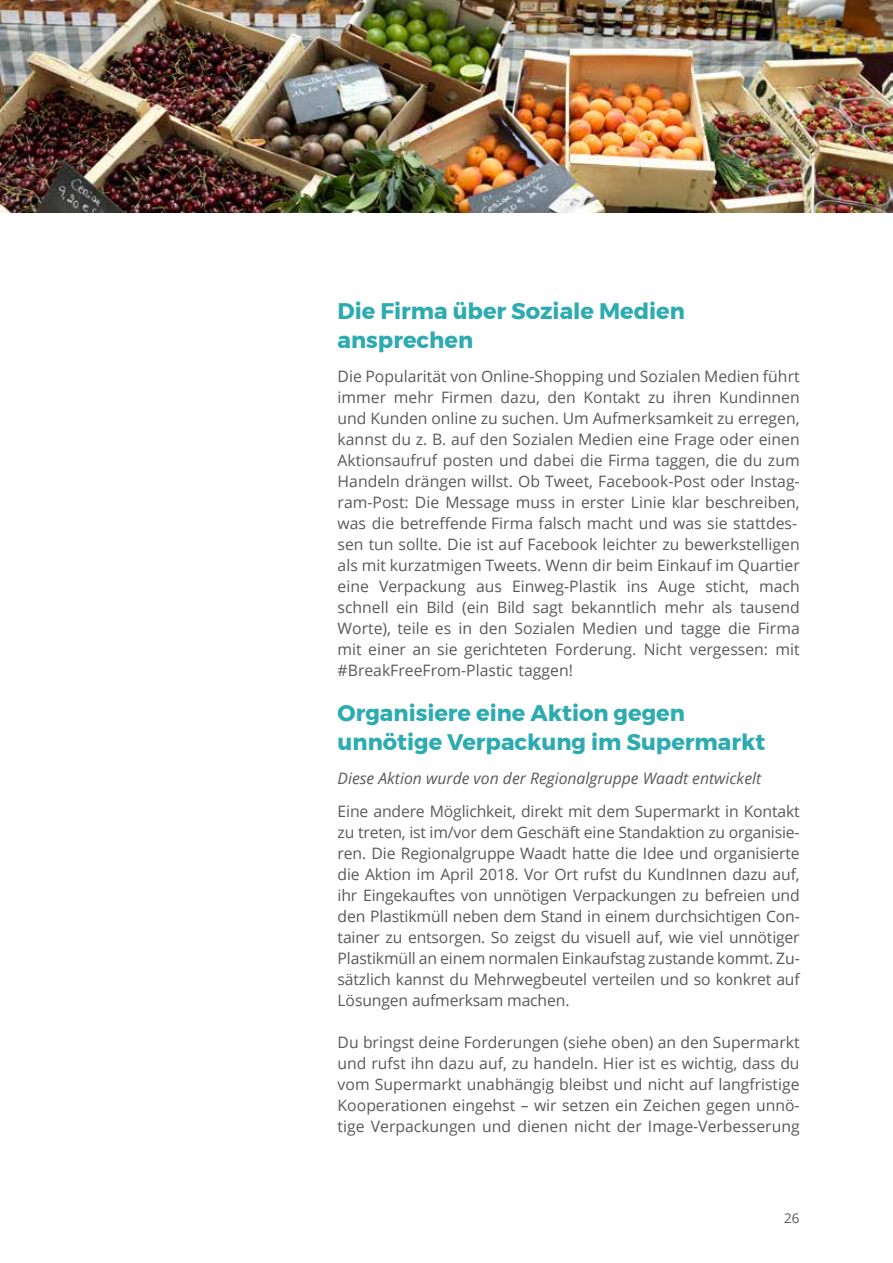
<style>
.page{position:relative;width:893px;height:1263px;background:#fff}
.page>*{position:absolute;margin:0;border:0;box-sizing:border-box;transform-origin:0 0}
.t1{font:700 22.5px/28.5px "Montserrat";color:#2cabb1}
.t2{font:15.75px/21px "Open Sans";color:#58595b;text-align:justify}
.t3{font:italic 15.75px "Open Sans";color:#58595b}
.t4{font:13.5px "Open Sans";color:#58595b}
</style>
<div class="page">
<img style="left:0;top:0;width:893px;height:213px">
<h1 class="t1" style="left:338px;top:297px;width:349px">Die Firma über Soziale Medien ansprechen</h1>
<p class="t2" style="left:338px;top:365px;width:464px;text-align:left">Die Popularität von Online-Shopping und Sozialen Medien führt immer mehr Firmen dazu, den Kontakt zu ihren Kundinnen und Kunden online zu suchen. Um Aufmerksamkeit zu erregen, kannst du z. B. auf den Sozialen Medien eine Frage oder einen Aktionsaufruf posten und dabei die Firma taggen, die du zum Handeln drängen willst. Ob Tweet, Facebook-Post oder Instag&shy;ram-Post: Die Message muss in erster Linie klar beschreiben, was die betreffende Firma falsch macht und was sie stattdes&shy;sen tun sollte. Die ist auf Facebook leichter zu bewerkstelligen als mit kurzatmigen Tweets. Wenn dir beim Einkauf im Quartier eine Verpackung aus Einweg-Plastik ins Auge sticht, mach schnell ein Bild (ein Bild sagt bekanntlich mehr als tausend Worte), teile es in den Sozialen Medien und tagge die Firma mit einer an sie gerichteten Forderung. Nicht vergessen: mit #BreakFreeFrom-Plastic taggen!</p>
<h1 class="t1" style="left:338px;top:699px;width:429px">Organisiere eine Aktion gegen unnötige Verpackung im Supermarkt</h1>
<p class="t3" style="left:338px;top:767px;width:425px">Diese Aktion wurde von der Regionalgruppe Waadt entwickelt</p>
<p class="t2" style="left:338px;top:800px;width:464px">Eine andere Möglichkeit, direkt mit dem Supermarkt in Kontakt zu treten, ist im/vor dem Geschäft eine Standaktion zu organisie&shy;ren. Die Regionalgruppe Waadt hatte die Idee und organisierte die Aktion im April 2018. Vor Ort rufst du KundInnen dazu auf, ihr Eingekauftes von unnötigen Verpackungen zu befreien und den Plastikmüll neben dem Stand in einem durchsichtigen Con&shy;tainer zu entsorgen. So zeigst du visuell auf, wie viel unnötiger Plastikmüll an einem normalen Einkaufstag zustande kommt. Zu&shy;sätzlich kannst du Mehrwegbeutel verteilen und so konkret auf Lösungen aufmerksam machen.</p>
<p class="t2" style="left:338px;top:1032px;width:464px">Du bringst deine Forderungen (siehe oben) an den Supermarkt und rufst ihn dazu auf, zu handeln. Hier ist es wichtig, dass du vom Supermarkt unabhängig bleibst und nicht auf langfristige Kooperationen eingehst – wir setzen ein Zeichen gegen unnö&shy;tige Verpackungen und dienen nicht der Image-Verbesserung</p>
<p class="t4" style="left:784px;top:1209px;width:17px">26</p>
</div>
